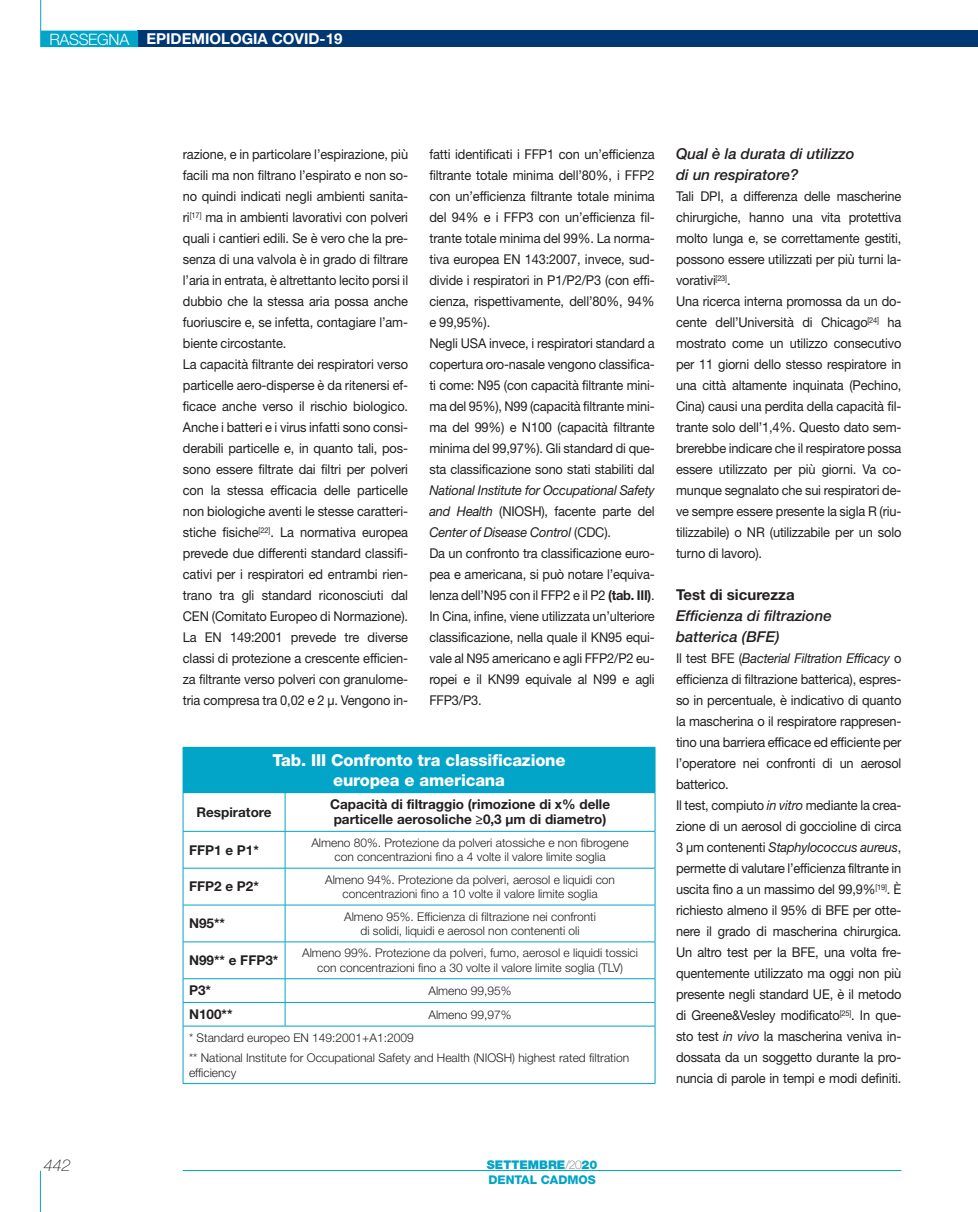
<style>
.page{position:relative;width:978px;height:1212px;background:#fff}
.page>*{position:absolute;margin:0;border:0;box-sizing:border-box;transform-origin:0 0}
.titolo_tabella{font:800 16.5px/19.5px "Helvetica Neue LT Std";letter-spacing:-.01em;color:#fff;text-align:center}
.t1{font:italic 100 16.35px "Helvetica Neue LT Std";color:#231f20}
._3_1_1_terzo_livello{font:italic 500 15px/21px "Helvetica Neue LT Std";color:#231f20}
.t2{font:700 15px "Helvetica Neue LT Std";color:#fff}
._2_1_titolo_interno{font:700 15px "Helvetica Neue LT Std";color:#231f20}
.testo{font:13.5px/21px "Helvetica Neue LT Std";letter-spacing:-.015em;color:#231f20;text-align:justify;scale:.95 1}
.testatina_tabella{font:700 13.5px/15px "Helvetica Neue LT Std";color:#231f20}
.testo_tabella{font:300 12px/14.2px "Helvetica Neue LT Std";color:#231f20;text-align:center}
.nota_tabella{font:300 12px/14.2px "Helvetica Neue LT Std";color:#231f20}
.t3{font:800 12px/15px "Helvetica Neue LT Std";color:#02a4c7}
.s1{font-weight:300;font-size:15.75px}
.s2{font-style:italic}
.s3{font-weight:700}
.s4{font-weight:900}
.s5{font-weight:100;color:#6c6d70}
</style>
<div class="page">
<div style="left:138px;top:31px;width:840px;height:16px;background:#013874"></div>
<div style="left:41px;top:31px;width:97px;height:16px;background:#02a4c7"></div>
<hr style="left:40px;top:1171px;width:1px;height:41px;background:#02a4c7">
<hr style="left:40px;top:0;width:1px;height:47px;background:#02a4c7">
<hr style="left:183px;top:1170px;width:718px;height:1px;background:#02a4c7">
<div style="left:183px;top:747px;width:472px;height:46px;background:#02a4c7"></div>
<hr style="left:655px;top:747px;width:1px;height:45px;background:#02a4c7">
<hr style="left:183px;top:793px;width:1px;height:38px;background:#02a4c7">
<hr style="left:285px;top:793px;width:1px;height:38px;background:#02a4c7">
<hr style="left:655px;top:793px;width:1px;height:38px;background:#02a4c7">
<hr style="left:183px;top:831px;width:102px;height:1px;background:#02a4c7">
<hr style="left:183px;top:831px;width:1px;height:37px;background:#02a4c7">
<hr style="left:285px;top:831px;width:370px;height:1px;background:#02a4c7">
<hr style="left:285px;top:831px;width:1px;height:37px;background:#02a4c7">
<hr style="left:655px;top:831px;width:1px;height:37px;background:#02a4c7">
<hr style="left:183px;top:868px;width:102px;height:1px;background:#02a4c7">
<hr style="left:183px;top:868px;width:1px;height:37px;background:#02a4c7">
<hr style="left:285px;top:868px;width:370px;height:1px;background:#02a4c7">
<hr style="left:285px;top:868px;width:1px;height:37px;background:#02a4c7">
<hr style="left:655px;top:868px;width:1px;height:37px;background:#02a4c7">
<hr style="left:183px;top:905px;width:102px;height:1px;background:#02a4c7">
<hr style="left:183px;top:905px;width:1px;height:37px;background:#02a4c7">
<hr style="left:285px;top:905px;width:370px;height:1px;background:#02a4c7">
<hr style="left:285px;top:905px;width:1px;height:37px;background:#02a4c7">
<hr style="left:655px;top:905px;width:1px;height:37px;background:#02a4c7">
<hr style="left:183px;top:942px;width:102px;height:1px;background:#02a4c7">
<hr style="left:183px;top:942px;width:1px;height:36px;background:#02a4c7">
<hr style="left:285px;top:942px;width:370px;height:1px;background:#02a4c7">
<hr style="left:285px;top:942px;width:1px;height:36px;background:#02a4c7">
<hr style="left:655px;top:942px;width:1px;height:36px;background:#02a4c7">
<hr style="left:183px;top:978px;width:102px;height:1px;background:#02a4c7">
<hr style="left:285px;top:978px;width:370px;height:1px;background:#02a4c7">
<hr style="left:183px;top:1002px;width:102px;height:1px;background:#02a4c7">
<svg style="left:183px;top:979px;width:1px;height:47px"></svg>
<hr style="left:285px;top:1002px;width:370px;height:1px;background:#02a4c7">
<svg style="left:285px;top:979px;width:1px;height:47px"></svg>
<svg style="left:655px;top:979px;width:1px;height:47px"></svg>
<hr style="left:183px;top:1026px;width:102px;height:1px;background:#02a4c7">
<hr style="left:183px;top:1026px;width:1px;height:57px;background:#02a4c7">
<hr style="left:285px;top:1026px;width:370px;height:1px;background:#02a4c7">
<hr style="left:655px;top:1026px;width:1px;height:57px;background:#02a4c7">
<hr style="left:183px;top:1083px;width:102px;height:1px;background:#02a4c7">
<hr style="left:285px;top:1083px;width:370px;height:1px;background:#02a4c7">
<p class="t2" style="left:49px;top:30px;width:294px"><span class="s1">RASSEGNA</span> EPIDEMIOLOGIA COVID-19</p>
<p class="testo" style="left:183px;top:144px;width:239px">razione, e in particolare l’espirazione, più facili ma non filtrano l’espirato e non so&shy;no quindi indicati negli ambienti sanita&shy;ri<sup>[17]</sup> ma in ambienti lavorativi con polveri quali i cantieri edili. Se è vero che la pre&shy;senza di una valvola è in grado di filtrare l’aria in entrata, è altrettanto lecito porsi il dubbio che la stessa aria possa anche fuoriuscire e, se infetta, contagiare l’am&shy;biente circostante.</p>
<p class="testo" style="left:183px;top:354px;width:239px">La capacità filtrante dei respiratori verso particelle aero-disperse è da ritenersi ef&shy;ficace anche verso il rischio biologico.<br>Anche i batteri e i virus infatti sono consi&shy;derabili particelle e, in quanto tali, pos&shy;sono essere filtrate dai filtri per polveri con la stessa efficacia delle particelle non biologiche aventi le stesse caratteri&shy;stiche fisiche<sup>[22]</sup>. La normativa europea prevede due differenti standard classifi&shy;cativi per i respiratori ed entrambi rien&shy;trano tra gli standard riconosciuti dal CEN (Comitato Europeo di Normazione).<br>La EN 149:2001 prevede tre diverse classi di protezione a crescente efficien&shy;za filtrante verso polveri con granulome&shy;tria compresa tra 0,02 e 2 µ. Vengono in-</p>
<p class="testo" style="left:429px;top:144px;width:239px">fatti identificati i FFP1 con un’efficienza filtrante totale minima dell’80%, i FFP2 con un’efficienza filtrante totale minima del 94% e i FFP3 con un’efficienza fil&shy;trante totale minima del 99%. La norma&shy;tiva europea EN 143:2007, invece, sud&shy;divide i respiratori in P1/P2/P3 (con effi&shy;cienza, rispettivamente, dell’80%, 94% e 99,95%).</p>
<p class="testo" style="left:429px;top:333px;width:239px">Negli USA invece, i respiratori standard a copertura oro-nasale vengono classifica&shy;ti come: N95 (con capacità filtrante mini&shy;ma del 95%), N99 (capacità filtrante mini&shy;ma del 99%) e N100 (capacità filtrante minima del 99,97%). Gli standard di que&shy;sta classificazione sono stati stabiliti dal <span class="s2">National Institute for Occupational Safety and Health</span> (NIOSH), facente parte del <span class="s2">Center of Disease Control</span> (CDC).</p>
<p class="testo" style="left:429px;top:543px;width:239px">Da un confronto tra classificazione euro&shy;pea e americana, si può notare l’equiva&shy;lenza dell’N95 con il FFP2 e il P2 <span class="s3">(tab. III)</span>.</p>
<p class="testo" style="left:429px;top:606px;width:239px">In Cina, infine, viene utilizzata un’ulteriore classificazione, nella quale il KN95 equi&shy;vale al N95 americano e agli FFP2/P2 eu&shy;ropei e il KN99 equivale al N99 e agli FFP3/P3.</p>
<p class="titolo_tabella" style="left:272px;top:750px;width:295px">Tab. III Confronto tra classificazione europea e americana</p>
<p class="testatina_tabella" style="left:196px;top:804px;width:77px">Respiratore</p>
<p class="testatina_tabella" style="left:330px;top:797px;width:282px">Capacità di filtraggio (rimozione di x% delle particelle aerosoliche ≥0,3 µm di diametro)</p>
<p class="testatina_tabella" style="left:189px;top:842px;width:71px">FFP1 e P1*</p>
<p class="testo_tabella" style="left:311px;top:835px;width:319px">Almeno 80%. Protezione da polveri atossiche e non fibrogene con concentrazioni fino a 4 volte il valore limite soglia</p>
<p class="testatina_tabella" style="left:189px;top:879px;width:71px">FFP2 e P2*</p>
<p class="testo_tabella" style="left:325px;top:872px;width:291px">Almeno 94%. Protezione da polveri, aerosol e liquidi con concentrazioni fino a 10 volte il valore limite soglia</p>
<p class="testatina_tabella" style="left:189px;top:916px;width:38px">N95**</p>
<p class="testo_tabella" style="left:344px;top:909px;width:253px">Almeno 95%. Efficienza di filtrazione nei confronti di solidi, liquidi e aerosol non contenenti oli</p>
<p class="testatina_tabella" style="left:189px;top:952px;width:91px">N99** e FFP3*</p>
<p class="testo_tabella" style="left:302px;top:946px;width:337px">Almeno 99%. Protezione da polveri, fumo, aerosol e liquidi tossici con concentrazioni fino a 30 volte il valore limite soglia (TLV)</p>
<p class="testatina_tabella" style="left:189px;top:983px;width:24px">P3*</p>
<p class="testo_tabella" style="left:428px;top:983px;width:85px">Almeno 99,95%</p>
<p class="testatina_tabella" style="left:189px;top:1006px;width:45px">N100**</p>
<p class="testo_tabella" style="left:428px;top:1007px;width:85px">Almeno 99,97%</p>
<p class="nota_tabella" style="left:189px;top:1030px;width:226px">* Standard europeo EN 149:2001+A1:2009</p>
<p class="nota_tabella" style="left:189px;top:1051px;width:442px">** National Institute for Occupational Safety and Health (NIOSH) highest rated filtration efficiency</p>
<p class="_3_1_1_terzo_livello" style="left:676px;top:143px;width:180px">Qual è la durata di utilizzo di un respiratore?</p>
<p class="testo" style="left:676px;top:186px;width:239px">Tali DPI, a differenza delle mascherine chirurgiche, hanno una vita protettiva molto lunga e, se correttamente gestiti, possono essere utilizzati per più turni la&shy;vorativi<sup>[23]</sup>.</p>
<p class="testo" style="left:676px;top:291px;width:239px">Una ricerca interna promossa da un do&shy;cente dell’Università di Chicago<sup>[24]</sup> ha mostrato come un utilizzo consecutivo per 11 giorni dello stesso respiratore in una città altamente inquinata (Pechino, Cina) causi una perdita della capacità fil&shy;trante solo dell’1,4%. Questo dato sem&shy;brerebbe indicare che il respiratore possa essere utilizzato per più giorni. Va co&shy;munque segnalato che sui respiratori de&shy;ve sempre essere presente la sigla R (riu&shy;tilizzabile) o NR (utilizzabile per un solo turno di lavoro).</p>
<p class="_2_1_titolo_interno" style="left:676px;top:585px;width:120px">Test di sicurezza</p>
<p class="_3_1_1_terzo_livello" style="left:676px;top:605px;width:157px">Efficienza di filtrazione batterica (BFE)</p>
<p class="testo" style="left:676px;top:648px;width:239px">Il test BFE (<span class="s2">Bacterial Filtration Efficacy</span> o efficienza di filtrazione batterica), espres&shy;so in percentuale, è indicativo di quanto la mascherina o il respiratore rappresen&shy;tino una barriera efficace ed efficiente per l’operatore nei confronti di un aerosol batterico.</p>
<p class="testo" style="left:676px;top:795px;width:239px">Il test, compiuto <span class="s2">in vitro</span> mediante la crea&shy;zione di un aerosol di goccioline di circa 3 µm contenenti <span class="s2">Staphylococcus aureus</span>, permette di valutare l’efficienza filtrante in uscita fino a un massimo del 99,9%<sup>[19]</sup>. È richiesto almeno il 95% di BFE per otte&shy;nere il grado di mascherina chirurgica.<br>Un altro test per la BFE, una volta fre&shy;quentemente utilizzato ma oggi non più presente negli standard UE, è il metodo di Greene&amp;Vesley modificato<sup>[25]</sup>. In que&shy;sto test <span class="s2">in vivo</span> la mascherina veniva in&shy;dossata da un soggetto durante la pro&shy;nuncia di parole in tempi e modi definiti.</p>
<p class="t1" style="left:44px;top:1155px;width:29px">442</p>
<p class="t3" style="left:487px;top:1157px;width:112px"><span class="s4">SETTEMBRE</span><span class="s5">/20</span><span class="s4">20<br></span>DENTAL CADMOS</p>
</div>
